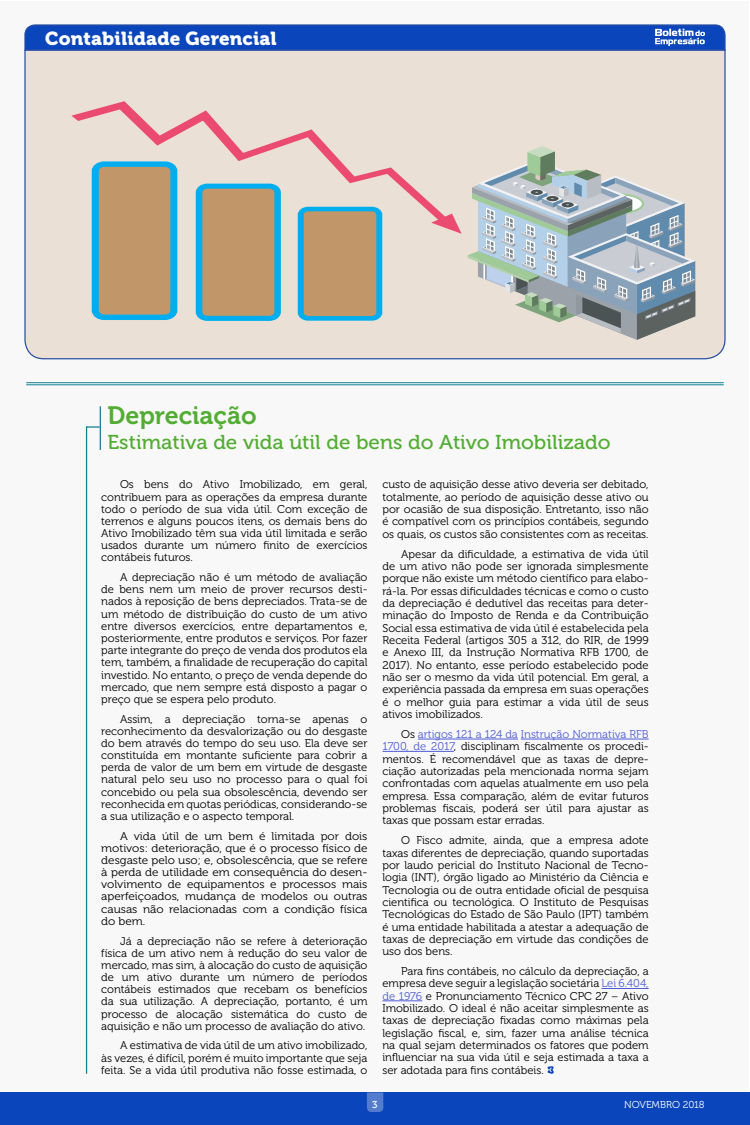
<style>
.page{position:relative;width:750px;height:1125px;background:#fff}
.page>*{position:absolute;margin:0;border:0;box-sizing:border-box;transform-origin:0 0}
.t1{font:25px "Museo 700";color:#52ad32}
.t2{font:20px "Museo 500";color:#52ad32;scale:1.04 1}
.t3{font:18.75px "Museo 900";letter-spacing:.01em;color:#fff}
.t4{font:11.25px/12.4px "Museo 300";color:#000;text-align:justify}
.t5{font:11.25px/12.1px "Museo 300";color:#000;text-align:justify;scale:1.05 1}
.t6{font:10px "Museo 300";color:#fff}
.t7{font:10px "Museo 500";color:#fff}
.s1{color:#4f5cd6}
</style>
<div class="page">
<div style="left:1px;top:1px;width:748px;height:1123px;background:#f8f8f8"></div>
<div style="left:0;top:1092px;width:750px;height:33px;background:#0a45bb"></div>
<svg style="left:24px;top:51px;width:702px;height:309px;background:#d1c8c3"></svg>
<svg style="left:24px;top:24px;width:702px;height:27px;background:#174dba"></svg>
<hr style="left:418px;top:739px;width:100px;height:1px;background:#4f5cd6">
<hr style="left:521px;top:739px;width:128px;height:1px;background:#4f5cd6">
<hr style="left:382px;top:751px;width:72px;height:1px;background:#4f5cd6">
<hr style="left:601px;top:988px;width:48px;height:1px;background:#4f5cd6">
<hr style="left:382px;top:1001px;width:40px;height:1px;background:#4f5cd6">
<hr style="left:26px;top:382px;width:698px;height:1px;background:#118090">
<hr style="left:26px;top:385px;width:698px;height:1px;background:#118090">
<svg style="left:367px;top:1092px;width:16px;height:20px"></svg>
<svg style="left:547px;top:1066px;width:7px;height:8px"></svg>
<hr style="left:86px;top:426px;width:1px;height:648px;background:#118091">
<hr style="left:100px;top:406px;width:1px;height:44px;background:#118091">
<svg style="left:86px;top:426px;width:14px;height:2px"></svg>
<h3 class="t3" style="left:45px;top:27px;width:233px">Contabilidade Gerencial</h3>
<h1 class="t1" style="left:108px;top:401px;width:151px">Depreciação</h1>
<h2 class="t2" style="left:108px;top:432px;width:485px">Estimativa de vida útil de bens do Ativo Imobilizado</h2>
<p class="t4" style="left:101px;top:479px;width:268px;text-indent:19px">Os bens do Ativo Imobilizado, em geral, contribuem para as operações da empresa durante todo o período de sua vida útil. Com exceção de terrenos e alguns poucos itens, os demais bens do Ativo Imobilizado têm sua vida útil limitada e serão usados durante um número finito de exercícios contábeis futuros.</p>
<p class="t4" style="left:101px;top:571px;width:268px;text-indent:19px">A depreciação não é um método de avaliação de bens nem um meio de prover recursos desti&shy;nados à reposição de bens depreciados. Trata-se de um método de distribuição do custo de um ativo entre diversos exercícios, entre departamentos e, posteriormente, entre produtos e serviços. Por fazer parte integrante do preço de venda dos produtos ela tem, também, a finalidade de recuperação do capital investido. No entanto, o preço de venda depende do mercado, que nem sempre está disposto a pagar o preço que se espera pelo produto.</p>
<p class="t4" style="left:101px;top:713px;width:268px;text-indent:19px">Assim, a depreciação torna-se apenas o reconhecimento da desvalorização ou do desgaste do bem através do tempo do seu uso. Ela deve ser constituída em montante suficiente para cobrir a perda de valor de um bem em virtude de desgaste natural pelo seu uso no processo para o qual foi concebido ou pela sua obsolescência, devendo ser reconhecida em quotas periódicas, considerando-se a sua utilização e o aspecto temporal.</p>
<p class="t5" style="left:101px;top:830px;width:255px;text-indent:19px">A vida útil de um bem é limitada por dois motivos: deterioração, que é o processo físico de desgaste pelo uso; e, obsolescência, que se refere à perda de utilidade em consequência do desen&shy;volvimento de equipamentos e processos mais aperfeiçoados, mudança de modelos ou outras causas não relacionadas com a condição física do bem.</p>
<p class="t4" style="left:101px;top:935px;width:268px;text-indent:19px">Já a depreciação não se refere à deterioração física de um ativo nem à redução do seu valor de mercado, mas sim, à alocação do custo de aquisição de um ativo durante um número de períodos contábeis estimados que recebam os benefícios da sua utilização. A depreciação, portanto, é um processo de alocação sistemática do custo de aquisição e não um processo de avaliação do ativo.</p>
<p class="t4" style="left:101px;top:1040px;width:268px;text-indent:19px">A estimativa de vida útil de um ativo imobilizado, às vezes, é difícil, porém é muito importante que seja feita. Se a vida útil produtiva não fosse estimada, o</p>
<p class="t4" style="left:382px;top:479px;width:268px">custo de aquisição desse ativo deveria ser debitado, totalmente, ao período de aquisição desse ativo ou por ocasião de sua disposição. Entretanto, isso não é compatível com os princípios contábeis, segundo os quais, os custos são consistentes com as receitas.</p>
<p class="t4" style="left:382px;top:548px;width:268px;text-indent:19px">Apesar da dificuldade, a estimativa de vida útil de um ativo não pode ser ignorada simplesmente porque não existe um método científico para elabo&shy;rá-la. Por essas dificuldades técnicas e como o custo da depreciação é dedutível das receitas para deter&shy;minação do Imposto de Renda e da Contribuição Social essa estimativa de vida útil é estabelecida pela Receita Federal (artigos 305 a 312, do RIR, de 1999 e Anexo III, da Instrução Normativa RFB 1700, de 2017). No entanto, esse período estabelecido pode não ser o mesmo da vida útil potencial. Em geral, a experiência passada da empresa em suas operações é o melhor guia para estimar a vida útil de seus ativos imobilizados.</p>
<p class="t4" style="left:382px;top:728px;width:268px;text-indent:19px">Os <span class="s1">artigos 121 a 124 da Instrução Normativa RFB 1700, de 2017</span>, disciplinam fiscalmente os procedi&shy;mentos. É recomendável que as taxas de depre&shy;ciação autorizadas pela mencionada norma sejam confrontadas com aquelas atualmente em uso pela empresa. Essa comparação, além de evitar futuros problemas fiscais, poderá ser útil para ajustar as taxas que possam estar erradas.</p>
<p class="t4" style="left:382px;top:834px;width:268px;text-indent:19px">O Fisco admite, ainda, que a empresa adote taxas diferentes de depreciação, quando suportadas por laudo pericial do Instituto Nacional de Tecno&shy;logia (INT), órgão ligado ao Ministério da Ciência e Tecnologia ou de outra entidade oficial de pesquisa cientifica ou tecnológica. O Instituto de Pesquisas Tecnológicas do Estado de São Paulo (IPT) também é uma entidade habilitada a atestar a adequação de taxas de depreciação em virtude das condições de uso dos bens.</p>
<p class="t4" style="left:382px;top:965px;width:268px;text-indent:19px">Para fins contábeis, no cálculo da depreciação, a empresa deve seguir a legislação societária <span class="s1">Lei 6.404, de 1976</span> e Pronunciamento Técnico CPC 27 – Ativo Imobilizado. O ideal é não aceitar simplesmente as taxas de depreciação fixadas como máximas pela legislação fiscal, e, sim, fazer uma análise técnica na qual sejam determinados os fatores que podem influenciar na sua vida útil e seja estimada a taxa a ser adotada para fins contábeis.</p>
<p class="t7" style="left:372px;top:1099px;width:7px">3</p>
<p class="t6" style="left:624px;top:1100px;width:82px">NOVEMBRO 2018</p>
</div>
